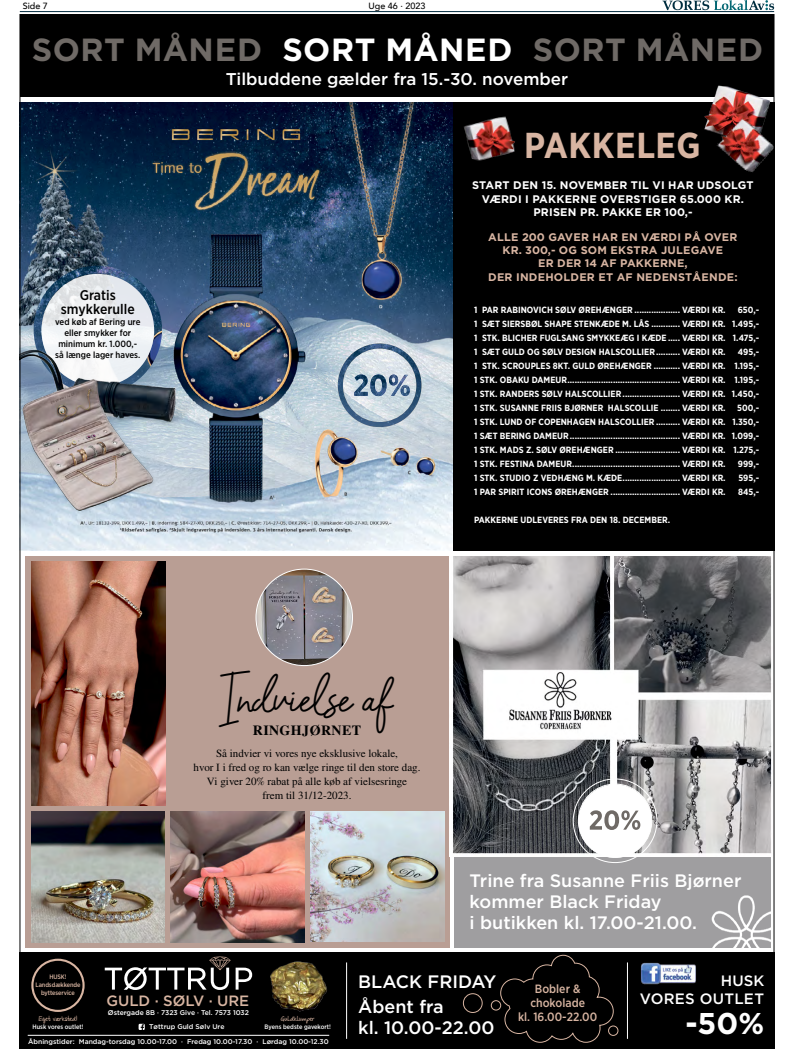
<style>
.page{position:relative;width:794px;height:1049px;background:#fff}
.page>*{position:absolute;margin:0;border:0;box-sizing:border-box;transform-origin:0 0}
.t1{font:41.5px "Barcelony";color:#000}
.t2{font:700 36px "Gotham Pro Narrow";letter-spacing:.015em;color:#d8b5a2}
.t3{font:700 32px "Gotham Pro";letter-spacing:.015em;color:#6f6a66}
.t4{font:700 30px "Gotham Pro";color:#fff}
.t5{font:500 18px/21px "Gotham Pro";color:#fff}
.t6{font:500 17px "Gotham Pro";color:#fff}
.t7{font:500 15px/18px "Gotham Pro";letter-spacing:.02em;color:#fff;text-align:right}
.t8{font:500 14.9px "Gotham Pro";color:#d8b5a2}
.t9{font:500 14px/14px "Gotham Pro Narrow";color:#000;text-align:center}
.t10{font:700 14px "STIX General";letter-spacing:.03em;color:#000}
.t11{font:500 12px/14px "Gotham Pro Narrow";color:#d8b5a2;text-align:center}
.t12{font:11px/14px "STIX General";color:#000;text-align:center}
.t13{font:700 11px/13.2px "Gotham Pro";letter-spacing:.02em;color:#d8b5a2;text-align:center}
.t14{font:700 11px/13.2px "Gotham Pro";letter-spacing:.02em;color:#fff;text-align:center}
.t15{font:700 9px/14px "Gotham Pro Narrow";color:#fff;text-align:justify}
.t16{font:500 9px/11px "Gotham Pro Narrow";color:#000;text-align:center}
.t17{font:500 9px "Avenir";color:#000}
.t18{font:500 6.8px "Gotham Pro";color:#fff}
.t19{font:700 6.8px "KG You Wont Bring Me Down";color:#d8b5a2}
.t20{font:500 6.4px "Gotham Pro Narrow";color:#fff}
.t21{font:500 6.4px/7.7px "Gotham Pro Narrow";letter-spacing:-.01em;color:#d8b5a2;text-align:center}
.s1{color:#fff}
</style>
<div class="page">
<hr style="left:20px;top:11px;width:754px;height:1px;background:#002a3e">
<svg style="left:662px;top:0;width:112px;height:10px"></svg>
<div style="left:454px;top:856px;width:316px;height:92px;background:#9f9ea0"></div>
<div style="left:26px;top:556px;width:424px;height:392px;background:#b99e94"></div>
<div style="left:452px;top:102px;width:322px;height:448px;background:#000"></div>
<img style="left:22px;top:102px;width:430px;height:448px">
<img style="left:449px;top:556px;width:323px;height:300px">
<div style="left:20px;top:14px;width:251px;height:82px;background:#000"></div>
<div style="left:271px;top:14px;width:252px;height:82px;background:#000"></div>
<div style="left:523px;top:14px;width:251px;height:82px;background:#000"></div>
<div style="left:337px;top:952px;width:437px;height:97px;background:#000"></div>
<img style="left:34px;top:266px;width:128px;height:38px">
<svg style="left:42px;top:274px;width:112px;height:113px;background:#e4e7ea"></svg>
<svg style="left:338px;top:343px;width:83px;height:84px;background:#aebecb"></svg>
<img style="left:354px;top:374px;width:56px;height:22px">
<svg style="left:572px;top:778px;width:86px;height:85px"></svg>
<img style="left:22px;top:304px;width:188px;height:213px">
<img style="left:31px;top:561px;width:134px;height:245px">
<img style="left:171px;top:812px;width:133px;height:130px">
<img style="left:31px;top:812px;width:133px;height:130px">
<img style="left:711px;top:895px;width:59px;height:53px">
<img style="left:703px;top:85px;width:69px;height:46px">
<img style="left:710px;top:111px;width:62px;height:61px">
<img style="left:464px;top:116px;width:51px;height:45px">
<hr style="left:346px;top:962px;width:1px;height:77px;background:#fff">
<hr style="left:627px;top:962px;width:1px;height:77px;background:#fff">
<div style="left:20px;top:952px;width:317px;height:97px;background:#000"></div>
<img style="left:270px;top:961px;width:57px;height:51px">
<svg style="left:139px;top:1024px;width:6px;height:6px"></svg>
<div style="left:31px;top:959px;width:54px;height:53px;border:2px solid #d8b5a2;border-radius:50%"></div>
<hr style="left:28px;top:1035px;width:301px;height:1px;background:#fff">
<svg style="left:105px;top:956px;width:147px;height:34px"></svg>
<svg style="left:490px;top:954px;width:129px;height:89px"></svg>
<img style="left:641px;top:962px;width:55px;height:23px">
<img style="left:256px;top:569px;width:96px;height:96px;border-radius:48px">
<img style="left:311px;top:812px;width:133px;height:130px">
<div style="left:463px;top:993px;width:20px;height:20px;border:1px solid #d8b5a2;border-radius:50%"></div>
<p class="t17" style="left:23px;top:-2px;width:27px">Side 7</p>
<p class="t17" style="left:368px;top:-2px;width:58px">Uge 46 · 2023</p>
<h3 class="t3" style="left:32px;top:31px;width:482px">SORT MÅNED <span class="s1">SORT MÅNED</span></h3>
<h3 class="t3" style="left:533px;top:31px;width:232px">SORT MÅNED</h3>
<h3 class="t6" style="left:226px;top:70px;width:344px">Tilbuddene gælder fra 15.-30. november</h3>
<h2 class="t2" style="left:524px;top:125px;width:178px">PAKKELEG</h2>
<h3 class="t9" style="left:61px;top:288px;width:75px">Gratis smykkerulle</h3>
<p class="t16" style="left:55px;top:316px;width:87px">ved køb af Bering ure eller smykker for minimum kr. 1.000,- så længe lager haves.</p>
<p class="t14" style="left:472px;top:179px;width:283px">START DEN 15. NOVEMBER TIL VI HAR UDSOLGT<br>VÆRDI I PAKKERNE OVERSTIGER 65.000 KR.<br>PRISEN PR. PAKKE ER 100,-</p>
<p class="t13" style="left:488px;top:230px;width:251px">ALLE 200 GAVER HAR EN VÆRDI PÅ OVER<br>KR. 300,- OG SOM EKSTRA JULEGAVE<br>ER DER 14 AF PAKKERNE,<br>DER INDEHOLDER ET AF NEDENSTÅENDE:</p>
<p class="t15" style="left:474px;top:303px;width:253px">1 PAR RABINOVICH SØLV ØREHÆNGER ................... VÆRDI KR.</p>
<p class="t15" style="left:474px;top:303px;width:287px;text-indent:264px">650,- 1 SÆT SIERSBØL SHAPE STENKÆDE M. LÅS ............ VÆRDI KR. 1.495,- 1 STK. BLICHER FUGLSANG SMYKKEÆG I KÆDE ..... VÆRDI KR. 1.475,- 1 SÆT GULD OG SØLV DESIGN HALSCOLLIER.......... VÆRDI KR.</p>
<p class="t15" style="left:474px;top:345px;width:287px;text-indent:264px">495,- 1 STK. SCROUPLES 8KT. GULD ØREHÆNGER ........... VÆRDI KR. 1.195,- 1 STK. OBAKU DAMEUR............................................... VÆRDI KR. 1.195,- 1 STK. RANDERS SØLV HALSCOLLIER........................ VÆRDI KR. 1.450,- 1 STK. SUSANNE FRIIS BJØRNER HALSCOLLIE ........ VÆRDI KR.</p>
<p class="t15" style="left:474px;top:401px;width:287px;text-indent:263px">500,- 1 STK. LUND OF COPENHAGEN HALSCOLLIER .......... VÆRDI KR. 1.350,- 1 SÆT BERING DAMEUR.............................................. VÆRDI KR. 1.099,- 1 STK. MADS Z. SØLV ØREHÆNGER ........................... VÆRDI KR. 1.275,- 1 STK. FESTINA DAMEUR............................................. VÆRDI KR.</p>
<p class="t15" style="left:738px;top:457px;width:23px">999,-</p>
<p class="t15" style="left:474px;top:471px;width:253px">1 STK. STUDIO Z VEDHÆNG M. KÆDE........................ VÆRDI KR.</p>
<p class="t15" style="left:738px;top:471px;width:22px">595,-</p>
<p class="t15" style="left:474px;top:485px;width:253px">1 PAR SPIRIT ICONS ØREHÆNGER ............................. VÆRDI KR.</p>
<p class="t15" style="left:738px;top:485px;width:23px">845,-</p>
<p class="t15" style="left:474px;top:513px;width:197px">PAKKERNE UDLEVERES FRA DEN 18. DECEMBER.</p>
<h1 class="t1" style="left:221px;top:671px;width:173px">Indvielse af</h1>
<h3 class="t10" style="left:253px;top:720px;width:110px">RINGHJØRNET</h3>
<p class="t12" style="left:194px;top:746px;width:228px">Så indvier vi vores nye eksklusive lokale,<br>hvor I i fred og ro kan vælge ringe til den store dag.<br>Vi giver 20% rabat på alle køb af vielsesringe<br>frem til 31/12-2023.</p>
<h3 class="t5" style="left:469px;top:869px;width:273px">Trine fra Susanne Friis Bjørner kommer Black Friday<br>i butikken kl. 17.00-21.00.</h3>
<p class="t21" style="left:35px;top:973px;width:46px">HUSK!<br>Landsdækkende bytteservice</p>
<p class="t19" style="left:39px;top:1014px;width:40px">Eget værksted!</p>
<h3 class="t8" style="left:106px;top:992px;width:144px">GULD · SØLV · URE</h3>
<p class="t18" style="left:108px;top:1009px;width:143px">Østergade 8B · 7323 Give · Tel. 7573 1032</p>
<p class="t18" style="left:28px;top:1038px;width:302px">Åbningstider: Mandag-torsdag 10.00-17.00 · Fredag 10.00-17.30 · Lørdag 10.00-12.30</p>
<p class="t19" style="left:281px;top:1014px;width:35px">Guldklumper</p>
<p class="t20" style="left:32px;top:1023px;width:52px">Husk vores outlet!</p>
<p class="t18" style="left:149px;top:1023px;width:77px">Tøttrup Guld Sølv Ure</p>
<p class="t20" style="left:265px;top:1023px;width:68px">Byens bedste gavekort!</p>
<h3 class="t5" style="left:358px;top:968px;width:140px;line-height:25px">BLACK FRIDAY<br>Åbent fra</h3>
<h3 class="t5" style="left:358px;top:1016px;width:138px">kl. 10.00-22.00</h3>
<h3 class="t11" style="left:518px;top:981px;width:81px">Bobler &amp; chokolade<br>kl. 16.00-22.00</h3>
<h3 class="t7" style="left:640px;top:972px;width:126px">HUSK<br>VORES OUTLET</h3>
<h3 class="t4" style="left:685px;top:1006px;width:80px">-50%</h3>
</div>
